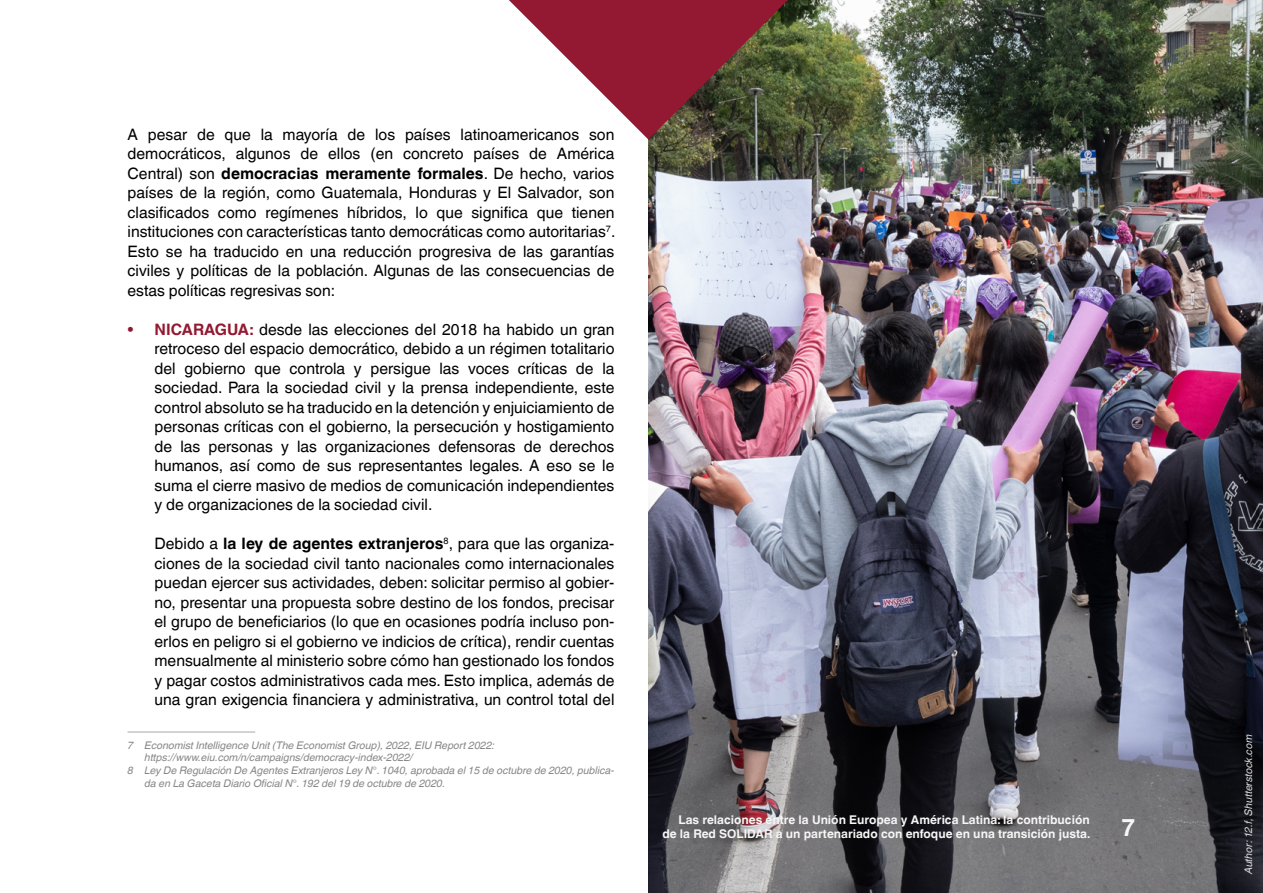
<style>
.page{position:relative;width:1263px;height:893px;background:#fff}
.page>*{position:absolute;margin:0;border:0;box-sizing:border-box;transform-origin:0 0}
.t1{font:700 24px "Helvetica World";color:#f6f6f6}
.t2{font:15.75px/19.5px "Helvetica World";color:#000;text-align:justify}
.t3{font:700 12px/14.4px "Helvetica World";color:#f6f6f6;text-align:right}
.t4{font:italic 10.5px "Helvetica World";color:#878787}
.t5{font:italic 10.5px "Helvetica World";color:#dadada}
.s1{font-weight:700}
.s2{font-weight:700;color:#931831}
</style>
<div class="page">
<img style="left:648px;top:0;width:615px;height:893px">
<svg style="left:509px;top:0;width:279px;height:139px"></svg>
<hr style="left:128px;top:731px;width:127px;height:2px;background:#b3b2b2">
<p class="t2" style="left:128px;top:124px;width:489px">A pesar de que la mayoría de los países latinoamericanos son democráticos, algunos de ellos (en concreto países de América Central) son <span class="s1">democracias meramente formales</span>. De hecho, varios países de la región, como Guatemala, Honduras y El Salvador, son clasificados como regímenes híbridos, lo que significa que tienen instituciones con características tanto democráticas como autoritarias<sup>7</sup>.<br>Esto se ha traducido en una reducción progresiva de las garantías civiles y políticas de la población. Algunas de las consecuencias de estas políticas regresivas son:</p>
<p class="t2" style="left:155px;top:319px;width:461px;text-indent:-27px"><span class="s2">• NICARAGUA:</span> desde las elecciones del 2018 ha habido un gran retroceso del espacio democrático, debido a un régimen totalitario del gobierno que controla y persigue las voces críticas de la sociedad. Para la sociedad civil y la prensa independiente, este control absoluto se ha traducido en la detención y enjuiciamiento de personas críticas con el gobierno, la persecución y hostigamiento de las personas y las organizaciones defensoras de derechos humanos, así como de sus representantes legales. A eso se le suma el cierre masivo de medios de comunicación independientes y de organizaciones de la sociedad civil.</p>
<p class="t2" style="left:155px;top:534px;width:461px">Debido a <span class="s1">la ley de agentes extranjeros</span><sup>8</sup>, para que las organiza&shy;ciones de la sociedad civil tanto nacionales como internacionales puedan ejercer sus actividades, deben: solicitar permiso al gobier&shy;no, presentar una propuesta sobre destino de los fondos, precisar el grupo de beneficiarios (lo que en ocasiones podría incluso pon&shy;erlos en peligro si el gobierno ve indicios de crítica), rendir cuentas mensualmente al ministerio sobre cómo han gestionado los fondos y pagar costos administrativos cada mes. Esto implica, además de una gran exigencia financiera y administrativa, un control total del</p>
<p class="t4" style="left:128px;top:739px;width:369px">7 Economist Intelligence Unit (The Economist Group), 2022, EIU Report 2022:</p>
<p class="t4" style="left:145px;top:752px;width:270px">https://www.eiu.com/n/campaigns/democracy-index-2022/</p>
<p class="t4" style="left:128px;top:764px;width:488px">8 Ley De Regulación De Agentes Extranjeros Ley N°. 1040, aprobada el 15 de octubre de 2020, publica-</p>
<p class="t4" style="left:145px;top:777px;width:302px">da en La Gaceta Diario Oficial N°. 192 del 19 de octubre de 2020.</p>
<p class="t3" style="left:662px;top:813px;width:429px">Las relaciones entre la Unión Europea y América Latina: la contribución de la Red SOLIDAR a un partenariado con enfoque en una transición justa.</p>
<h1 class="t1" style="left:1121px;top:813px;width:15px">7</h1>
<p class="t5" style="left:1242px;top:874px;width:141px;rotate:-90deg">Author: 12.f, Shutterstock.com</p>
</div>
